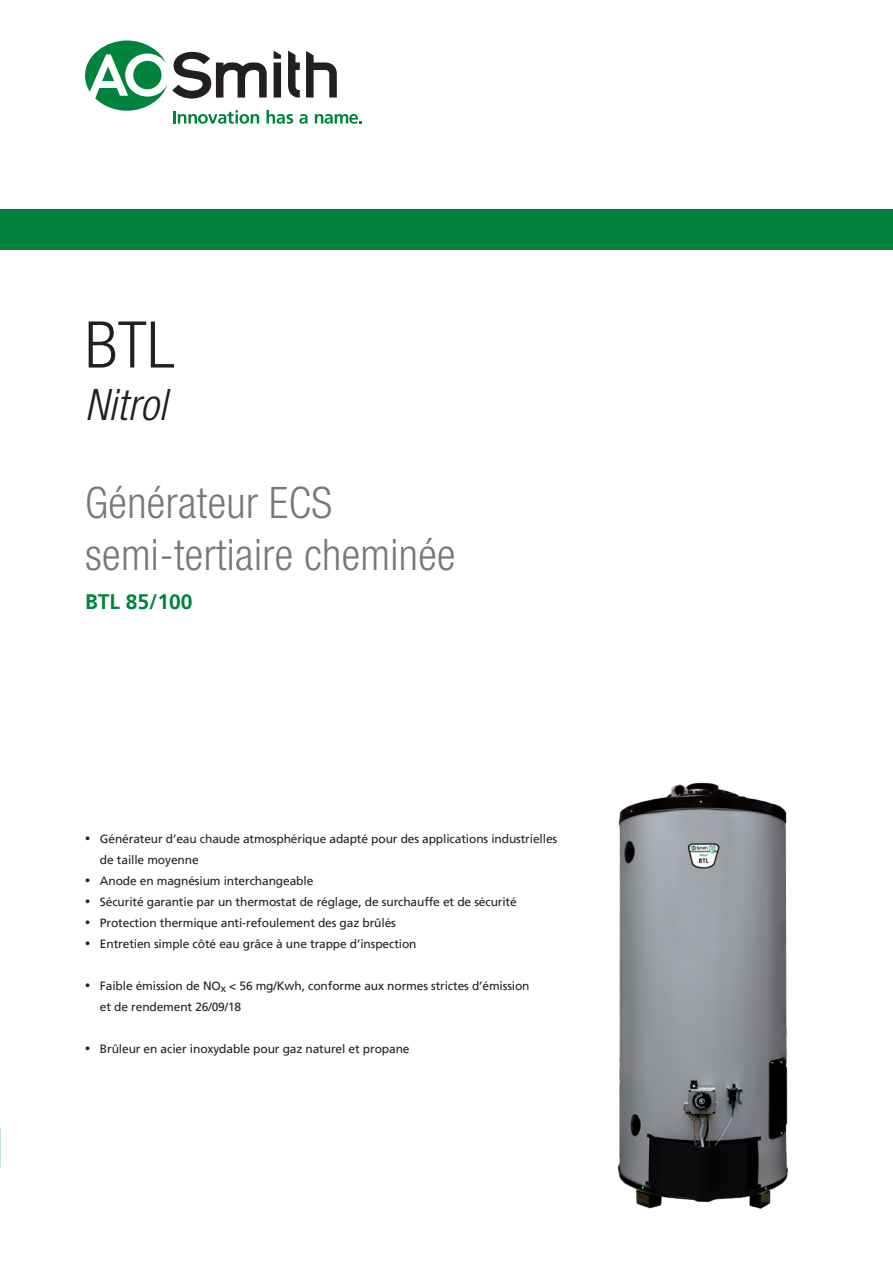
<style>
.page{position:relative;width:893px;height:1263px;background:#fff}
.page>*{position:absolute;margin:0;border:0;box-sizing:border-box;transform-origin:0 0}
.t1{font:300 condensed 64.5px "Helvetica Neue LT Std";color:#231f20}
.t2{font:300 condensed 43.5px/52.5px "Helvetica Neue LT Std";letter-spacing:.01em;color:#76787b}
.t3{font:italic 300 condensed 43.5px "Helvetica Neue LT Std";letter-spacing:.01em;color:#231f20}
.t4{font:700 21px "Frutiger LT";color:#00843d}
.t5{font:12px/21px "Frutiger LT";letter-spacing:-.01em;color:#231f20}
.s1{font-family:"Myriad Pro";font-size:18px}
</style>
<div class="page">
<img style="left:618px;top:782px;width:170px;height:427px">
<div style="left:0;top:209px;width:893px;height:41px;background:#00843d"></div>
<svg style="left:85px;top:41px;width:276px;height:83px"></svg>
<h1 class="t1" style="left:85px;top:308px;width:91px">BTL</h1>
<h2 class="t3" style="left:85px;top:380px;width:83px">Nitrol</h2>
<h2 class="t2" style="left:85px;top:476px;width:372px">Générateur ECS semi-tertiaire cheminée</h2>
<h3 class="t4" style="left:85px;top:589px;width:109px">BTL 85/100</h3>
<p class="t5" style="left:100px;top:829px;width:459px;text-indent:-15px"><span class="s1">•</span> Générateur d’eau chaude atmosphérique adapté pour des applications industrielles de taille moyenne</p>
<p class="t5" style="left:85px;top:871px;width:230px"><span class="s1">•</span> Anode en magnésium interchangeable</p>
<p class="t5" style="left:85px;top:892px;width:433px"><span class="s1">•</span> Sécurité garantie par un thermostat de réglage, de surchauffe et de sécurité</p>
<p class="t5" style="left:85px;top:913px;width:312px"><span class="s1">•</span> Protection thermique anti-refoulement des gaz brûlés</p>
<p class="t5" style="left:85px;top:934px;width:333px"><span class="s1">•</span> Entretien simple côté eau grâce à une trappe d’inspection</p>
<p class="t5" style="left:100px;top:976px;width:431px;text-indent:-15px"><span class="s1">•</span> Faible émission de NO<sub>x</sub> &lt; 56 mg/Kwh, conforme aux normes strictes d’émission et de rendement 26/09/18</p>
<p class="t5" style="left:85px;top:1039px;width:326px"><span class="s1">•</span> Brûleur en acier inoxydable pour gaz naturel et propane</p>
</div>
